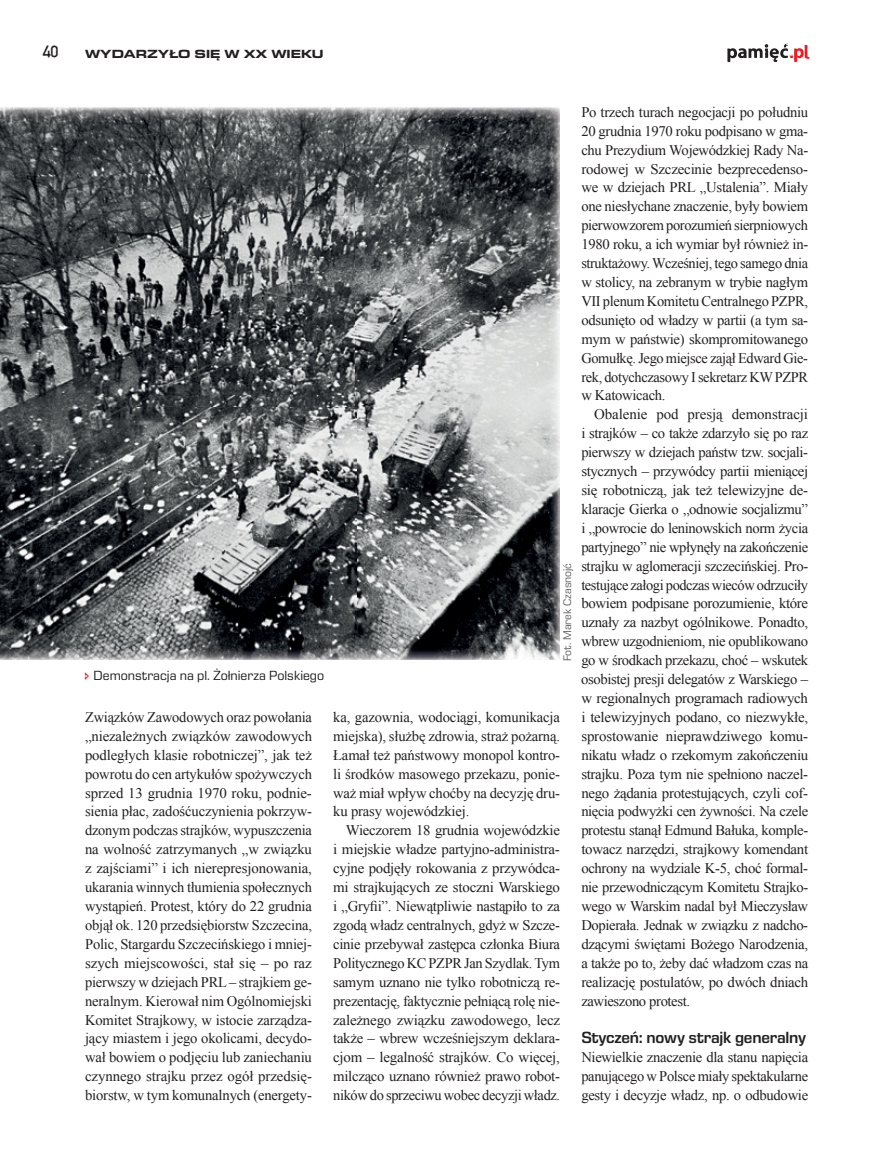
<style>
.page{position:relative;width:872px;height:1170px;background:#fff}
.page>*{position:absolute;margin:0;border:0;box-sizing:border-box;transform-origin:0 0}
.t1{font:600 16.5px "Eurostile Next LT Pro";letter-spacing:-.015em;color:#231f20}
.t2{font:14.7px/18.9px "Times New Roman";letter-spacing:-.02em;color:#231f20;text-align:justify}
.t3{font:13.5px "Eurostile Next LT Pro";color:#231f20}
.t4{font:700 expanded 12px "Eurostile Next LT Pro";color:#231f20}
.t5{font:12px "Copystruct Normal";color:#231f20}
.t6{font:11.25px "Eurostile Next LT Pro";color:#636366}
</style>
<div class="page">
<img style="left:0;top:107px;width:560px;height:552px">
<svg style="left:727px;top:43px;width:82px;height:19px"></svg>
<p class="t5" style="left:43px;top:44px;width:19px">40</p>
<p class="t4" style="left:85px;top:47px;width:240px">WYDARZYŁO SIĘ W XX WIEKU</p>
<p class="t3" style="left:94px;top:667px;width:232px">Demonstracja na pl. Żołnierza Polskiego</p>
<p class="t6" style="left:561px;top:661px;width:100px;rotate:-90deg">Fot. Marek Czasnojć</p>
<p class="t2" style="left:85px;top:707px;width:228px">Związków Zawodowych oraz powołania „niezależnych związków zawodowych podległych klasie robotniczej”, jak też powrotu do cen artykułów spożywczych sprzed 13 grudnia 1970 roku, podnie&shy;sienia płac, zadośćuczynienia pokrzyw&shy;dzonym podczas strajków, wypuszczenia na wolność zatrzymanych „w związku z zajściami” i ich nierepresjonowania, ukarania winnych tłumienia społecznych wystąpień. Protest, który do 22 grudnia objął ok. 120 przedsiębiorstw Szczecina, Polic, Stargardu Szczecińskiego i mniej&shy;szych miejscowości, stał się – po raz pierwszy w dziejach PRL – strajkiem ge&shy;neralnym. Kierował nim Ogólnomiejski Komitet Strajkowy, w istocie zarządza&shy;jący miastem i jego okolicami, decydo&shy;wał bowiem o podjęciu lub zaniechaniu czynnego strajku przez ogół przedsię&shy;biorstw, w tym komunalnych (energety-</p>
<p class="t2" style="left:333px;top:707px;width:228px">ka, gazownia, wodociągi, komunikacja miejska), służbę zdrowia, straż pożarną.<br>Łamał też państwowy monopol kontro&shy;li środków masowego przekazu, ponie&shy;waż miał wpływ choćby na decyzję dru&shy;ku prasy wojewódzkiej.</p>
<p class="t2" style="left:333px;top:820px;width:228px;text-indent:13px">Wieczorem 18 grudnia wojewódzkie i miejskie władze partyjno-administra&shy;cyjne podjęły rokowania z przywódca&shy;mi strajkujących ze stoczni Warskiego i „Gryfii”. Niewątpliwie nastąpiło to za zgodą władz centralnych, gdyż w Szcze&shy;cinie przebywał zastępca członka Biura Politycznego KC PZPR Jan Szydlak. Tym samym uznano nie tylko robotniczą re&shy;prezentację, faktycznie pełniącą rolę nie&shy;zależnego związku zawodowego, lecz także – wbrew wcześniejszym deklara&shy;cjom – legalność strajków. Co więcej, milcząco uznano również prawo robot&shy;ników do sprzeciwu wobec decyzji władz.</p>
<p class="t2" style="left:581px;top:102px;width:228px">Po trzech turach negocjacji po południu 20 grudnia 1970 roku podpisano w gma&shy;chu Prezydium Wojewódzkiej Rady Na&shy;rodowej w Szczecinie bezprecedenso&shy;we w dziejach PRL „Ustalenia”. Miały one niesłychane znaczenie, były bowiem pierwowzorem porozumień sierpniowych 1980 roku, a ich wymiar był również in&shy;struktażowy. Wcześniej, tego samego dnia w stolicy, na zebranym w trybie nagłym VII plenum Komitetu Centralnego PZPR, odsunięto od władzy w partii (a tym sa&shy;mym w państwie) skompromitowanego Gomułkę. Jego miejsce zajął Edward Gie&shy;rek, dotychczasowy I sekretarz KW PZPR w Katowicach.</p>
<p class="t2" style="left:581px;top:405px;width:228px;text-indent:13px">Obalenie pod presją demonstracji i strajków – co także zdarzyło się po raz pierwszy w dziejach państw tzw. socjali&shy;stycznych – przywódcy partii mieniącej się robotniczą, jak też telewizyjne de&shy;klaracje Gierka o „odnowie socjalizmu” i „powrocie do leninowskich norm życia partyjnego” nie wpłynęły na zakończenie strajku w aglomeracji szczecińskiej. Pro&shy;testujące załogi podczas wieców odrzuciły bowiem podpisane porozumienie, które uznały za nazbyt ogólnikowe. Ponadto, wbrew uzgodnieniom, nie opublikowano go w środkach przekazu, choć – wskutek osobistej presji delegatów z Warskiego – w regionalnych programach radiowych i telewizyjnych podano, co niezwykłe, sprostowanie nieprawdziwego komu&shy;nikatu władz o rzekomym zakończeniu strajku. Poza tym nie spełniono naczel&shy;nego żądania protestujących, czyli cof&shy;nięcia podwyżki cen żywności. Na czele protestu stanął Edmund Bałuka, komple&shy;towacz narzędzi, strajkowy komendant ochrony na wydziale K-5, choć formal&shy;nie przewodniczącym Komitetu Strajko&shy;wego w Warskim nadal był Mieczysław Dopierała. Jednak w związku z nadcho&shy;dzącymi świętami Bożego Narodzenia, a także po to, żeby dać władzom czas na realizację postulatów, po dwóch dniach zawieszono protest.</p>
<p class="t1" style="left:581px;top:1028px;width:226px">Styczeń: nowy strajk generalny</p>
<p class="t2" style="left:581px;top:1047px;width:228px">Niewielkie znaczenie dla stanu napięcia panującego w Polsce miały spektakularne gesty i decyzje władz, np. o odbudowie</p>
</div>
